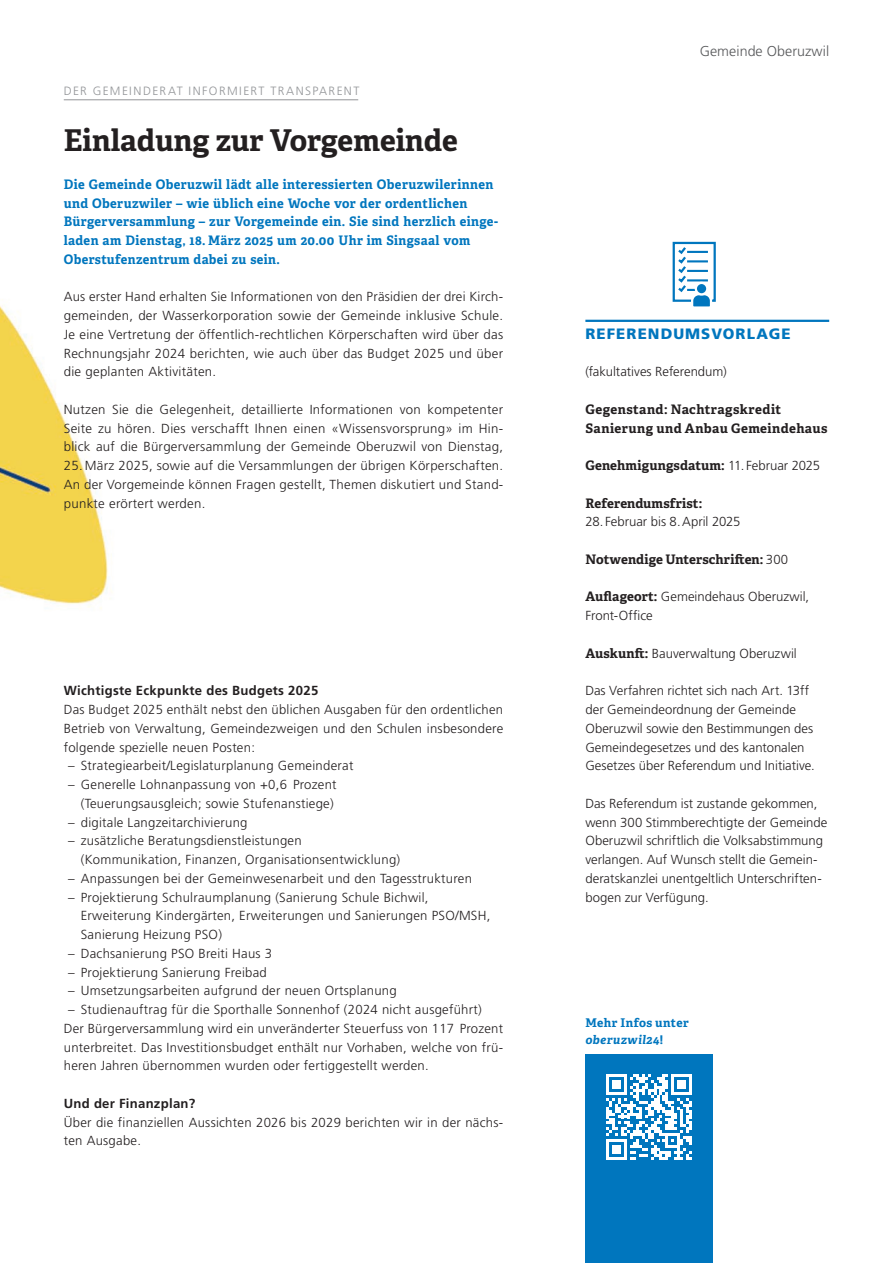
<style>
.page{position:relative;width:893px;height:1263px;background:#fff}
.page>*{position:absolute;margin:0;border:0;box-sizing:border-box;transform-origin:0 0}
.t1{font:700 30px "Adelle";color:#231f20}
.t2{font:900 15px "Frutiger LT Std";letter-spacing:.075em;color:#0076be}
.t3{font:300 14.25px "Frutiger LT Std";letter-spacing:.005em;color:#57585a}
.t4{font:300 13.2px/18.8px "Frutiger LT Std";letter-spacing:.02em;color:#231f20;text-align:justify}
.t5{font:300 13.2px/18.8px "Frutiger LT Std";color:#231f20}
.t6{font:700 13.2px/18.8px "Adelle";letter-spacing:.03em;color:#0076be}
.t7{font:700 13.2px/18.8px "Adelle";letter-spacing:.015em;color:#231f20}
.t8{font:700 13.2px "Frutiger LT Std";letter-spacing:.02em;color:#231f20}
.t9{font:300 12px "Frutiger LT Std";letter-spacing:.115em;color:#939598}
.t10{font:700 12px/16.5px "Adelle";letter-spacing:.03em;color:#0076be}
.s1{font-family:"Frutiger LT Std";font-weight:300}
.s2{font-family:"Adelle";font-weight:700}
.s3{font-style:italic}
</style>
<div class="page">
<img style="left:0;top:99px;width:169px;height:510px">
<hr style="left:64px;top:99px;width:294px;height:1px;background:#939598">
<hr style="left:585px;top:320px;width:244px;height:2px;background:#0076be">
<svg style="left:673px;top:242px;width:43px;height:60px"></svg>
<svg style="left:676px;top:245px;width:37px;height:62px"></svg>
<hr style="left:687px;top:289px;width:21px;height:2px;background:#0076be">
<div style="left:696px;top:283px;width:11px;height:11px;background:#0076be;border-radius:50%"></div>
<div style="left:695px;top:282px;width:13px;height:13px;border:2px solid #fff;border-radius:50%"></div>
<div style="left:585px;top:1054px;width:128px;height:209px;background:#0076be"></div>
<svg style="left:606px;top:1074px;width:86px;height:86px"></svg>
<p class="t9" style="left:64px;top:84px;width:297px">DER GEMEINDERAT INFORMIERT TRANSPARENT</p>
<h1 class="t1" style="left:64px;top:122px;width:396px">Einladung zur Vorgemeinde</h1>
<p class="t6" style="left:64px;top:175px;width:436px">Die Gemeinde Oberuzwil lädt alle interessierten Oberuzwilerinnen und Oberuzwiler – wie üblich eine Woche vor der ordentlichen Bürgerversammlung – zur Vorgemeinde ein. Sie sind herzlich einge&shy;laden am Dienstag, 18. März 2025 um 20.00 Uhr im Singsaal vom Oberstufenzentrum dabei zu sein.</p>
<p class="t4" style="left:64px;top:288px;width:441px">Aus erster Hand erhalten Sie Informationen von den Präsidien der drei Kirch&shy;gemeinden, der Wasserkorporation sowie der Gemeinde inklusive Schule.<br>Je eine Vertretung der öffentlich-rechtlichen Körperschaften wird über das Rechnungsjahr 2024 berichten, wie auch über das Budget 2025 und über die geplanten Aktivitäten.</p>
<p class="t4" style="left:64px;top:400px;width:441px">Nutzen Sie die Gelegenheit, detaillierte Informationen von kompetenter Seite zu hören. Dies verschafft Ihnen einen «Wissensvorsprung» im Hin&shy;blick auf die Bürgerversammlung der Gemeinde Oberuzwil von Dienstag,</p>
<p class="t4" style="left:64px;top:456px;width:441px">25. März 2025, sowie auf die Versammlungen der übrigen Körperschaften.<br>An der Vorgemeinde können Fragen gestellt, Themen diskutiert und Stand&shy;punkte erörtert werden.</p>
<p class="t8" style="left:64px;top:683px;width:256px">Wichtigste Eckpunkte des Budgets 2025</p>
<p class="t4" style="left:64px;top:700px;width:441px">Das Budget 2025 enthält nebst den üblichen Ausgaben für den ordentlichen Betrieb von Verwaltung, Gemeindezweigen und den Schulen insbesondere folgende spezielle neuen Posten:</p>
<p class="t4" style="left:68px;top:756px;width:287px">– Strategiearbeit/Legislaturplanung Gemeinderat</p>
<p class="t4" style="left:68px;top:775px;width:270px;text-align:right">– Generelle Lohnanpassung von +0,6 Prozent (Teuerungsausgleich; sowie Stufenanstiege)</p>
<p class="t4" style="left:68px;top:813px;width:181px">– digitale Langzeitarchivierung</p>
<p class="t4" style="left:81px;top:831px;width:321px;text-indent:-13px">– zusätzliche Beratungsdienstleistungen (Kommunikation, Finanzen, Organisationsentwicklung)</p>
<p class="t4" style="left:68px;top:869px;width:405px">– Anpassungen bei der Gemeinwesenarbeit und den Tagesstrukturen</p>
<p class="t4" style="left:81px;top:888px;width:411px;text-align:left;text-indent:-13px">– Projektierung Schulraumplanung (Sanierung Schule Bichwil,<br>Erweiterung Kindergärten, Erweiterungen und Sanierungen PSO/MSH,<br>Sanierung Heizung PSO)</p>
<p class="t4" style="left:68px;top:944px;width:206px">– Dachsanierung PSO Breiti Haus 3</p>
<p class="t4" style="left:68px;top:963px;width:200px">– Projektierung Sanierung Freibad</p>
<p class="t4" style="left:68px;top:982px;width:330px">– Umsetzungsarbeiten aufgrund der neuen Ortsplanung</p>
<p class="t4" style="left:64px;top:1000px;width:441px;text-align:left;text-indent:4px">– Studienauftrag für die Sporthalle Sonnenhof (2024 nicht ausgeführt)<br>Der Bürgerversammlung wird ein unveränderter Steuerfuss von 117 Prozent unterbreitet. Das Investitionsbudget enthält nur Vorhaben, welche von frü&shy;heren Jahren übernommen wurden oder fertiggestellt werden.</p>
<p class="t8" style="left:64px;top:1095px;width:133px">Und der Finanzplan?</p>
<p class="t4" style="left:64px;top:1113px;width:441px">Über die finanziellen Aussichten 2026 bis 2029 berichten wir in der nächs&shy;ten Ausgabe.</p>
<p class="t3" style="left:700px;top:43px;width:131px">Gemeinde Oberuzwil</p>
<p class="t2" style="left:585px;top:325px;width:207px">REFERENDUMSVORLAGE</p>
<p class="t5" style="left:585px;top:363px;width:143px">(fakultatives Referendum)</p>
<p class="t7" style="left:585px;top:400px;width:244px">Gegenstand: Nachtragskredit<br>Sanierung und Anbau Gemeindehaus</p>
<p class="t7" style="left:585px;top:456px;width:236px">Genehmigungsdatum: <span class="s1">11. Februar 2025</span></p>
<p class="t7" style="left:585px;top:494px;width:118px">Referendumsfrist:</p>
<p class="t5" style="left:585px;top:513px;width:157px">28. Februar bis 8.April 2025</p>
<p class="t7" style="left:585px;top:550px;width:204px">Notwendige Unterschriften: <span class="s1">300</span></p>
<p class="t5" style="left:585px;top:588px;width:225px"><span class="s2">Auflageort:</span> Gemeindehaus Oberuzwil,<br>Front-Office</p>
<p class="t5" style="left:585px;top:644px;width:213px"><span class="s2">Auskunft:</span> Bauverwaltung Oberuzwil</p>
<p class="t5" style="left:585px;top:681px;width:231px">Das Verfahren richtet sich nach Art. 13ff der Gemeindeordnung der Gemeinde Oberuzwil sowie den Bestimmungen des Gemeindegesetzes und des kantonalen Gesetzes über Referendum und Initiative.</p>
<p class="t5" style="left:585px;top:794px;width:244px">Das Referendum ist zustande gekommen, wenn 300 Stimmberechtigte der Gemeinde Oberuzwil schriftlich die Volksabstimmung verlangen. Auf Wunsch stellt die Gemein&shy;deratskanzlei unentgeltlich Unterschriften&shy;bogen zur Verfügung.</p>
<p class="t10" style="left:585px;top:1015px;width:105px">Mehr Infos unter <span class="s3">oberuzwil24</span>!</p>
</div>
